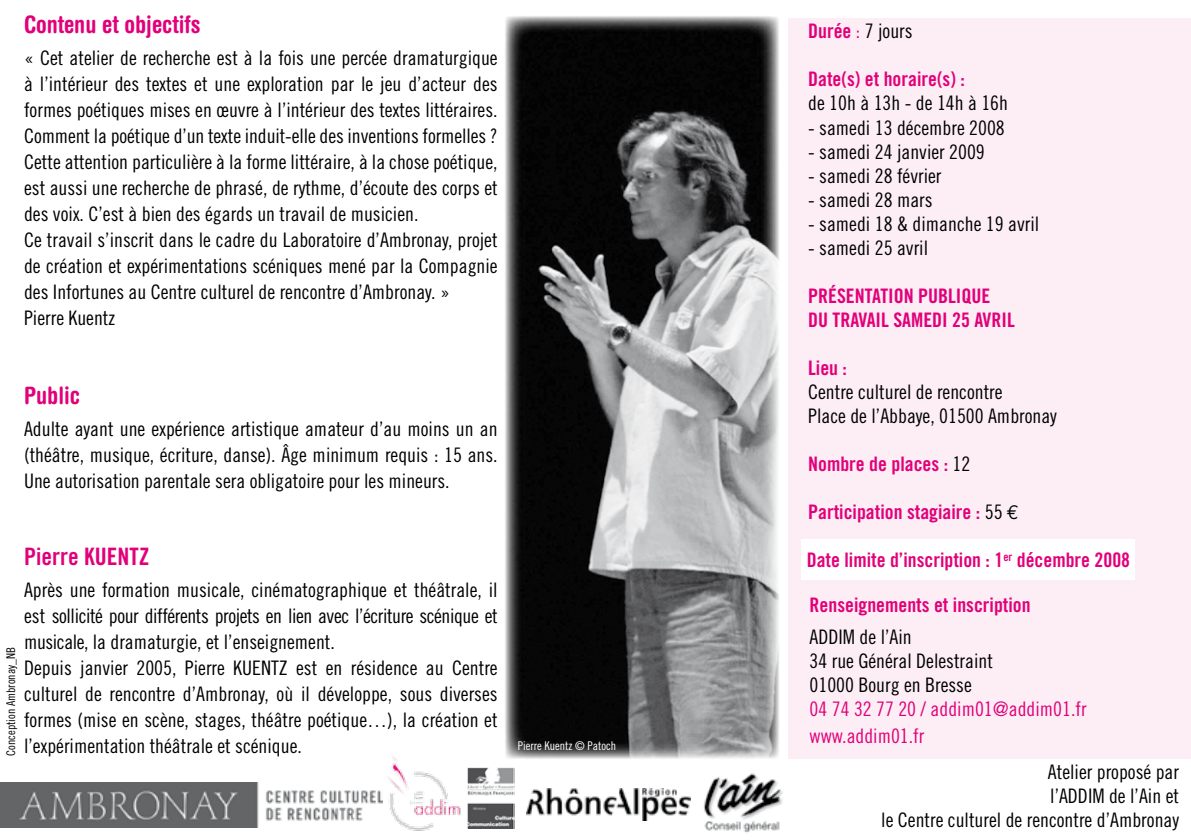
<style>
.page{position:relative;width:1191px;height:840px;background:#fff}
.page>*{position:absolute;margin:0;border:0;box-sizing:border-box;transform-origin:0 0}
.t1{font:700 condensed 24px "Helvetica Rounded";color:#e2007a}
.t2{font:24px "Trade Gothic Bold Cond Twenty";color:#e2007a}
.t3{font:20px/26px "Trade Gothic Cond Eighteen";color:#000}
.t4{font:20px/24px "Trade Gothic Bold Cond Twenty";color:#e2007a}
.t5{font:20px/26px "Trade Gothic Cond Eighteen";color:#e2007a}
.t6{font:12px "Trade Gothic Cond Eighteen";color:#000}
.t7{font:12px "Trade Gothic Cond Eighteen";color:#fff}
.s1{font-family:"Trade Gothic Bold Cond Twenty";color:#e2007a}
.s2{color:#e2007a}
.s3{font-family:"Trade Gothic Cond Eighteen";color:#000}
.s4{font-family:"Euro Mono";color:#000}
</style>
<div class="page">
<div style="left:788px;top:18px;width:403px;height:740px;background:#fceef4"></div>
<img style="left:505px;top:16px;width:274px;height:742px">
<img style="left:0;top:782px;width:383px;height:45px">
<img style="left:388px;top:756px;width:73px;height:75px">
<div style="left:801px;top:539px;width:333px;height:40px;background:#fff"></div>
<img style="left:690px;top:773px;width:93px;height:60px">
<img style="left:467px;top:767px;width:48px;height:61px">
<img style="left:526px;top:788px;width:164px;height:32px">
<p class="t1" style="left:24px;top:10px;width:178px">Contenu et objectifs</p>
<p class="t3" style="left:24px;top:45px;width:475px">« Cet atelier de recherche est à la fois une percée dramaturgique à l’intérieur des textes et une exploration par le jeu d’acteur des formes poétiques mises en œuvre à l’intérieur des textes littéraires.<br>Comment la poétique d’un texte induit-elle des inventions formelles ?<br>Cette attention particulière à la forme littéraire, à la chose poétique, est aussi une recherche de phrasé, de rythme, d’écoute des corps et des voix. C’est à bien des égards un travail de musicien.<br>Ce travail s’inscrit dans le cadre du Laboratoire d’Ambronay, projet de création et expérimentations scéniques mené par la Compagnie des Infortunes au Centre culturel de rencontre d’Ambronay. »<br>Pierre Kuentz</p>
<p class="t1" style="left:24px;top:381px;width:57px">Public</p>
<p class="t3" style="left:24px;top:415px;width:475px;text-align:justify">Adulte ayant une expérience artistique amateur d’au moins un an (théâtre, musique, écriture, danse). âge minimum requis : 15 ans.<br>Une autorisation parentale sera obligatoire pour les mineurs.</p>
<p class="t2" style="left:24px;top:541px;width:127px">Pierre Kuentz</p>
<p class="t3" style="left:24px;top:576px;width:475px">Après une formation musicale, cinématographique et théâtrale, il est sollicité pour différents projets en lien avec l’écriture scénique et musicale, la dramaturgie, et l’enseignement.<br>Depuis janvier 2005, Pierre Kuentz est en résidence au Centre culturel de rencontre d’Ambronay, où il développe, sous diverses formes (mise en scène, stages, théâtre poétique…), la création et l’expérimentation théâtrale et scénique.</p>
<p class="t6" style="left:4px;top:755px;width:110px;rotate:-90deg">Conception Ambronay_NB</p>
<p class="t7" style="left:518px;top:738px;width:100px">Pierre Kuentz © Patoch</p>
<p class="t3" style="left:808px;top:18px;width:106px"><span class="s1">Durée</span> <span class="s2">:</span> 7 jours</p>
<p class="t4" style="left:808px;top:67px;width:158px">Date(s) et horaire(s) :</p>
<p class="t3" style="left:808px;top:90px;width:201px">de 10h à 13h - de 14h à 16h</p>
<p class="t3" style="left:808px;top:114px;width:198px">- samedi 13 décembre 2008</p>
<p class="t3" style="left:808px;top:138px;width:178px">- samedi 24 janvier 2009</p>
<p class="t3" style="left:808px;top:162px;width:135px">- samedi 28 février</p>
<p class="t3" style="left:808px;top:186px;width:126px">- samedi 28 mars</p>
<p class="t3" style="left:808px;top:210px;width:233px">- samedi 18 &amp; dimanche 19 avril</p>
<p class="t3" style="left:808px;top:234px;width:121px">- samedi 25 avril</p>
<p class="t4" style="left:808px;top:283px;width:208px">Présentation publique du travail samedi 25 avril</p>
<p class="t4" style="left:808px;top:355px;width:40px">Lieu :</p>
<p class="t3" style="left:808px;top:379px;width:250px;line-height:24px">Centre culturel de rencontre<br>Place de l’Abbaye, 01500 Ambronay</p>
<p class="t4" style="left:808px;top:451px;width:164px">Nombre de places : <span class="s3">12</span></p>
<p class="t4" style="left:808px;top:499px;width:212px">Participation stagiaire : <span class="s3">55</span> <span class="s4">€</span></p>
<p class="t4" style="left:806px;top:548px;width:325px">Date limite d’inscription : 1<sup>er</sup> décembre 2008</p>
<p class="t4" style="left:809px;top:592px;width:222px">Renseignements et inscription</p>
<p class="t3" style="left:809px;top:624px;width:185px;line-height:24px">ADDIM de l’Ain<br>34 rue Général Delestraint<br>01000 Bourg en Bresse</p>
<p class="t5" style="left:809px;top:695px;width:278px">04 74 32 77 20 / addim01@addim01.fr www.addim01.fr</p>
<p class="t3" style="left:881px;top:758px;width:299px;line-height:24px;text-align:right">Atelier proposé par<br>l’ADDIM de l’Ain et<br>le Centre culturel de rencontre d’Ambronay</p>
</div>
